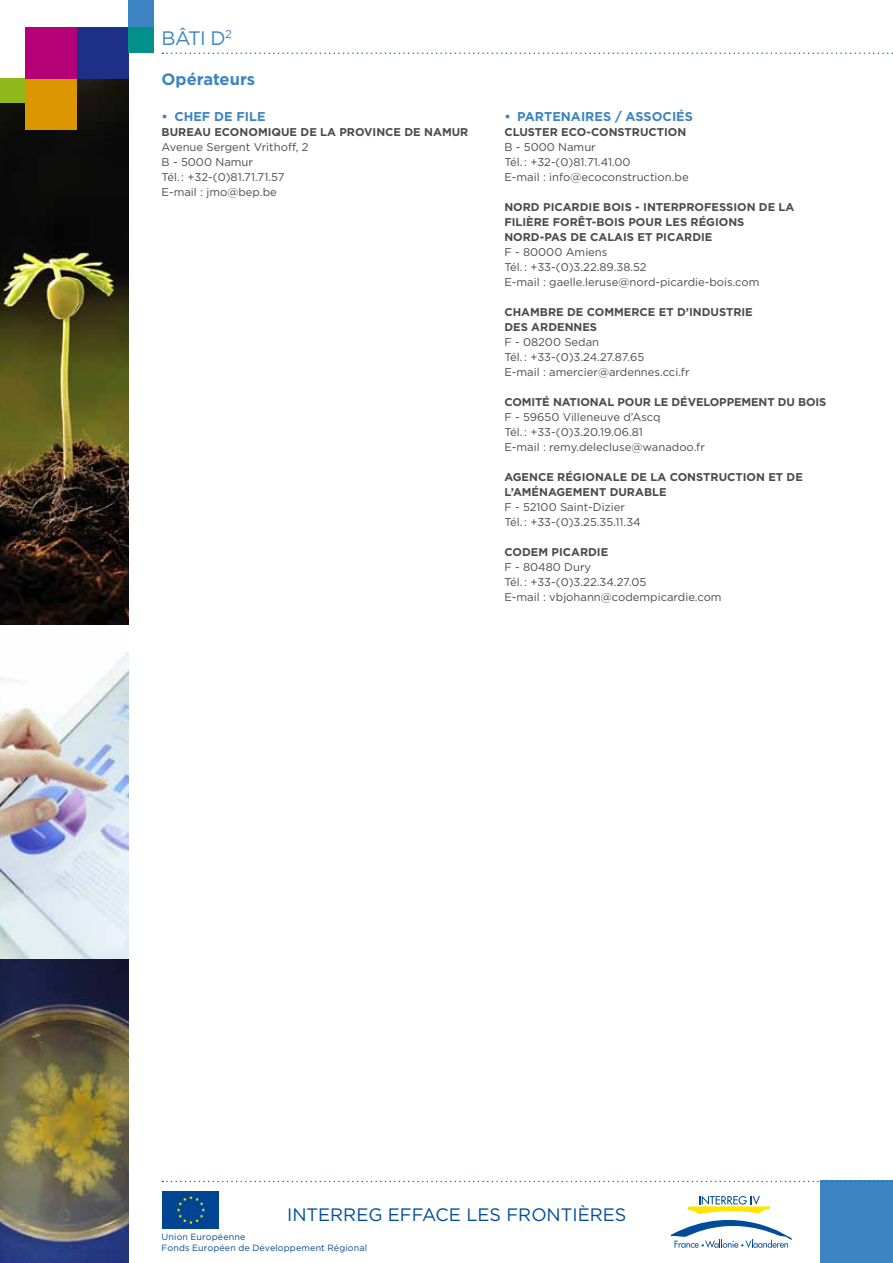
<style>
.page{position:relative;width:893px;height:1263px;background:#fff}
.page>*{position:absolute;margin:0;border:0;box-sizing:border-box;transform-origin:0 0}
.t1{font:19.5px "Gotham";color:#3c84c1}
.t2{font:18px "Gotham";color:#004c98}
.t3{font:700 16.5px "Gotham";color:#3c84c1}
.t4{font:700 12.75px "Gotham";color:#3c84c1}
.t5{font:11.25px/15px "Gotham";color:#4b4b4d}
.t6{font:700 11.25px/15px "Gotham";color:#4b4b4d}
.t7{font:9px/10.8px "Gotham";letter-spacing:.02em;color:#004494}
</style>
<div class="page">
<img style="left:0;top:78px;width:128px;height:547px">
<img style="left:0;top:652px;width:128px;height:611px">
<div style="left:0;top:78px;width:26px;height:25px;background:#8fb91a"></div>
<div style="left:26px;top:78px;width:51px;height:52px;background:#dc9601"></div>
<div style="left:26px;top:27px;width:51px;height:51px;background:#b40178"></div>
<div style="left:77px;top:27px;width:51px;height:51px;background:#1d2f86"></div>
<div style="left:128px;top:0;width:26px;height:27px;background:#3c84c1"></div>
<div style="left:128px;top:27px;width:26px;height:26px;background:#029089"></div>
<div style="left:821px;top:1181px;width:72px;height:82px;background:#3c84c1"></div>
<svg style="left:162px;top:1191px;width:1px;height:38px"></svg>
<div style="left:163px;top:1191px;width:56px;height:38px;background:#004494"></div>
<svg style="left:177px;top:1196px;width:28px;height:28px"></svg>
<svg style="left:670px;top:1196px;width:122px;height:52px"></svg>
<svg style="left:162px;top:53px;width:731px;height:1px"></svg>
<svg style="left:162px;top:1181px;width:731px;height:1px"></svg>
<h1 class="t1" style="left:162px;top:25px;width:72px">Bâti D<sup>2</sup></h1>
<h3 class="t3" style="left:162px;top:68px;width:95px">OPÉRATEURS</h3>
<p class="t4" style="left:162px;top:108px;width:106px">• CHEF DE FILE</p>
<p class="t6" style="left:162px;top:125px;width:308px">BUREAU ECONOMIQUE DE LA PROVINCE DE NAMUR</p>
<p class="t5" style="left:162px;top:139px;width:149px">Avenue Sergent Vrithoff, 2<br>B - 5000 Namur<br>Tél. : +32-(0)81.71.71.57<br>E-mail : jmo@bep.be</p>
<p class="t4" style="left:504px;top:108px;width:190px">• PARTENAIRES / ASSOCIÉS</p>
<p class="t6" style="left:504px;top:125px;width:183px">CLUSTER ECO-CONSTRUCTION</p>
<p class="t5" style="left:504px;top:139px;width:186px">B - 5000 Namur<br>Tél. : +32-(0)81.71.41.00<br>E-mail : info@ecoconstruction.be</p>
<p class="t6" style="left:504px;top:200px;width:292px">NORD PICARDIE BOIS - I NTERPROFESSION DE LA<br>FILIÈRE FORÊT-BOIS POUR LES RÉGIONS<br>NORD-PAS DE CALAIS ET PICARDIE</p>
<p class="t5" style="left:504px;top:244px;width:257px">F - 80000 Amiens<br>Tél. : +33-(0)3.22.89.38.52<br>E-mail : gaelle.leruse@nord-picardie-bois.com</p>
<p class="t6" style="left:504px;top:305px;width:250px">CHAMBRE DE COMMERCE ET D’I NDUSTRIE<br>DES ARDENNES</p>
<p class="t5" style="left:504px;top:334px;width:187px">F - 08200 Sedan<br>Tél. : +33-(0)3.24.27.87.65<br>E-mail : amercier@ardennes.cci.fr</p>
<p class="t6" style="left:504px;top:395px;width:324px">COMITÉ NATIONAL POUR LE DÉVELOPPEMENT DU BOIS</p>
<p class="t5" style="left:504px;top:409px;width:202px">F - 59650 Villeneuve d’Ascq<br>Tél. : +33-(0)3.20.19.06.81<br>E-mail : remy.delecluse@wanadoo.fr</p>
<p class="t6" style="left:504px;top:470px;width:300px">AGENCE RÉGIONALE DE LA CONSTRUCTION ET DE<br>L’AMÉNAGEMENT DURABLE</p>
<p class="t5" style="left:504px;top:499px;width:138px">F - 52100 Saint-Dizier<br>Tél. : +33-(0)3.25.35.11.34</p>
<p class="t6" style="left:504px;top:545px;width:105px">CODEM PICARDIE</p>
<p class="t5" style="left:504px;top:559px;width:219px">F - 80480 Dury<br>Tél. : +33-(0)3.22.34.27.05<br>E-mail : vbjohann@codempicardie.com</p>
<h2 class="t2" style="left:287px;top:1203px;width:113px">INTERREG eff</h2>
<h2 class="t2" style="left:422px;top:1203px;width:206px">ace les fronti ères</h2>
<p class="t7" style="left:162px;top:1231px;width:207px">Union Européenne<br>Fonds Européen de Développement Régional</p>
</div>
